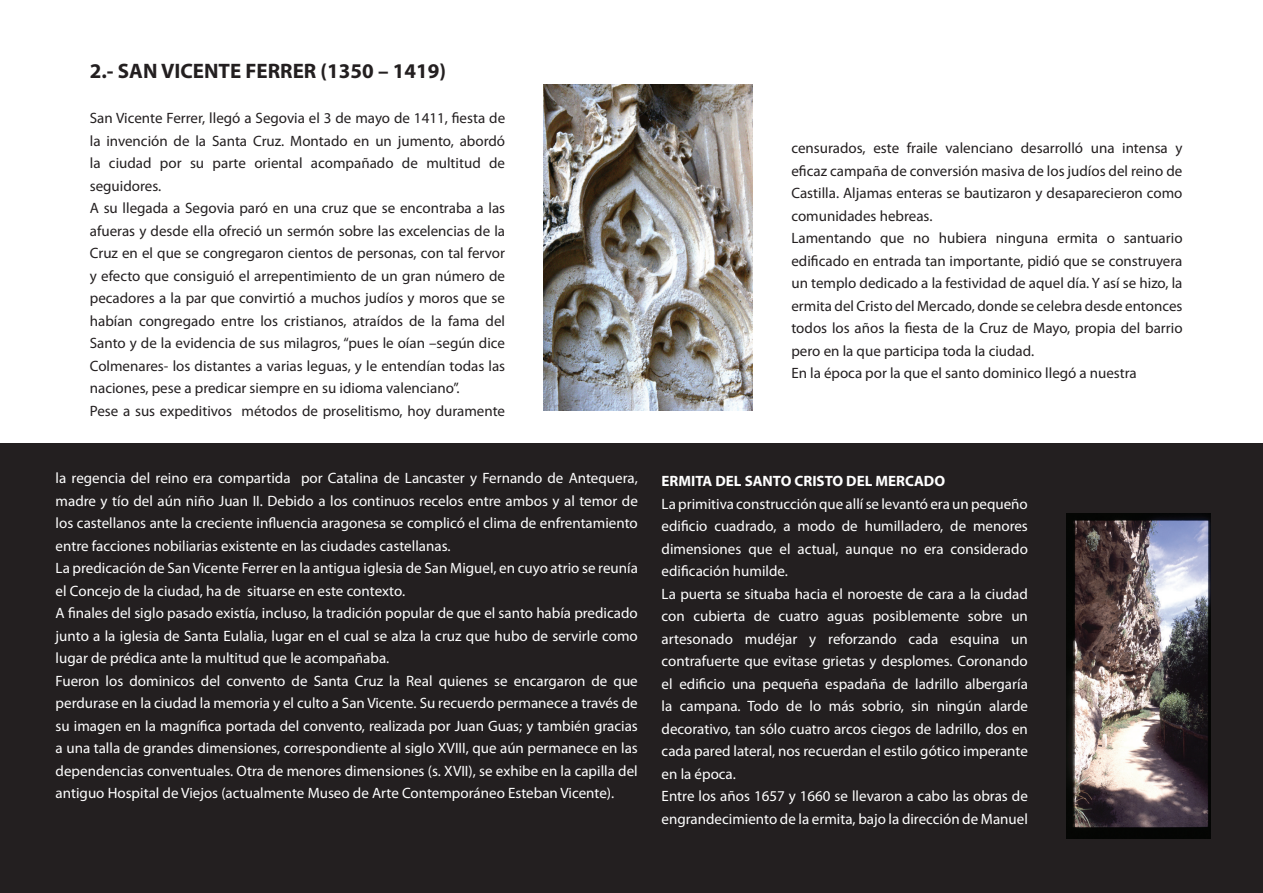
<style>
.page{position:relative;width:1263px;height:893px;background:#fff}
.page>*{position:absolute;margin:0;border:0;box-sizing:border-box;transform-origin:0 0}
.t1{font:700 21px "Myriad Pro";color:#231f20}
.t2{font:15px/22.5px "Myriad Pro";color:#fff}
.t3{font:15px/22.5px "Myriad Pro";color:#231f20}
.t4{font:700 15px "Myriad Pro";color:#fff}
.s1{color:#fff}
</style>
<div class="page">
<div style="left:0;top:443px;width:1263px;height:450px;background:#231f20"></div>
<img style="left:544px;top:84px;width:209px;height:326px">
<img style="left:1067px;top:513px;width:143px;height:326px">
<h1 class="t1" style="left:90px;top:57px;width:358px">2.- SAN VICENTE FERRER (1350 – 1419)</h1>
<p class="t3" style="left:90px;top:107px;width:417px">San Vicente Ferrer, llegó a Segovia el 3 de mayo de 1411, fiesta de la invención de la Santa Cruz. Montado en un jumento, abordó la ciudad por su parte oriental acompañado de multitud de seguidores.<br>A su llegada a Segovia paró en una cruz que se encontraba a las afueras y desde ella ofreció un sermón sobre las excelencias de la Cruz en el que se congregaron cientos de personas, con tal fervor y efecto que consiguió el arrepentimiento de un gran número de pecadores a la par que convirtió a muchos judíos y moros que se habían congregado entre los cristianos, atraídos de la fama del Santo y de la evidencia de sus milagros, “pues le oían –según dice Colmenares- los distantes a varias leguas, y le entendían todas las naciones, pese a predicar siempre en su idioma valenciano”.<br>Pese a sus expeditivos métodos de proselitismo, hoy duramente</p>
<p class="t2" style="left:56px;top:467px;width:584px">la regencia del reino era compartida por Catalina de Lancaster y Fernando de Antequera, madre y tío del aún niño Juan II. Debido a los continuos recelos entre ambos y al temor de los castellanos ante la creciente influencia aragonesa se complicó el clima de enfrentamiento entre facciones nobiliarias existente en las ciudades castellanas.<br>La predicación de San Vicente Ferrer en la antigua iglesia de San Miguel, en cuyo atrio se reunía el Concejo de la ciudad, ha de situarse en este contexto.<br>A finales del siglo pasado existía, incluso, la tradición popular de que el santo había predicado junto a la iglesia de Santa Eulalia, lugar en el cual se alza la cruz que hubo de servirle como lugar de prédica ante la multitud que le acompañaba.<br>Fueron los dominicos del convento de Santa Cruz la Real quienes se encargaron de que perdurase en la ciudad la memoria y el culto a San Vicente. Su recuerdo permanece a través de su imagen en la magnífica portada del convento, realizada por Juan Guas; y también gracias a una talla de grandes dimensiones, correspondiente al siglo XVIII, que aún permanece en las dependencias conventuales. Otra de menores dimensiones (s. XVII), se exhibe en la capilla del antiguo Hospital de Viejos (actualmente Museo de Arte Contemporáneo Esteban Vicente).</p>
<p class="t3" style="left:791px;top:137px;width:393px">censurados, este fraile valenciano desarrolló una intensa y eficaz campaña de conversión masiva de los judíos del reino de Castilla. Aljamas enteras se bautizaron y desaparecieron como comunidades hebreas.<br>Lamentando que no hubiera ninguna ermita o santuario edificado en entrada tan importante, pidió que se construyera un templo dedicado a la festividad de aquel día. Y así se hizo, la ermita del Cristo del Mercado, donde se celebra desde entonces todos los años la fiesta de la Cruz de Mayo, propia del barrio pero en la que participa toda la ciudad.<br>En la época por la que el santo dominico llegó a nuestra <span class="s1">ciudad</span></p>
<p class="t4" style="left:662px;top:471px;width:285px">ERMITA DEL SANTO CRISTO DEL MERCADO</p>
<p class="t2" style="left:662px;top:492px;width:368px">La primitiva construcción que allí se levantó era un pequeño edificio cuadrado, a modo de humilladero, de menores dimensiones que el actual, aunque no era considerado edificación humilde.<br>La puerta se situaba hacia el noroeste de cara a la ciudad con cubierta de cuatro aguas posiblemente sobre un artesonado mudéjar y reforzando cada esquina un contrafuerte que evitase grietas y desplomes. Coronando el edificio una pequeña espadaña de ladrillo albergaría la campana. Todo de lo más sobrio, sin ningún alarde decorativo, tan sólo cuatro arcos ciegos de ladrillo, dos en cada pared lateral, nos recuerdan el estilo gótico imperante en la época.<br>Entre los años 1657 y 1660 se llevaron a cabo las obras de engrandecimiento de la ermita, bajo la dirección de Manuel</p>
</div>
